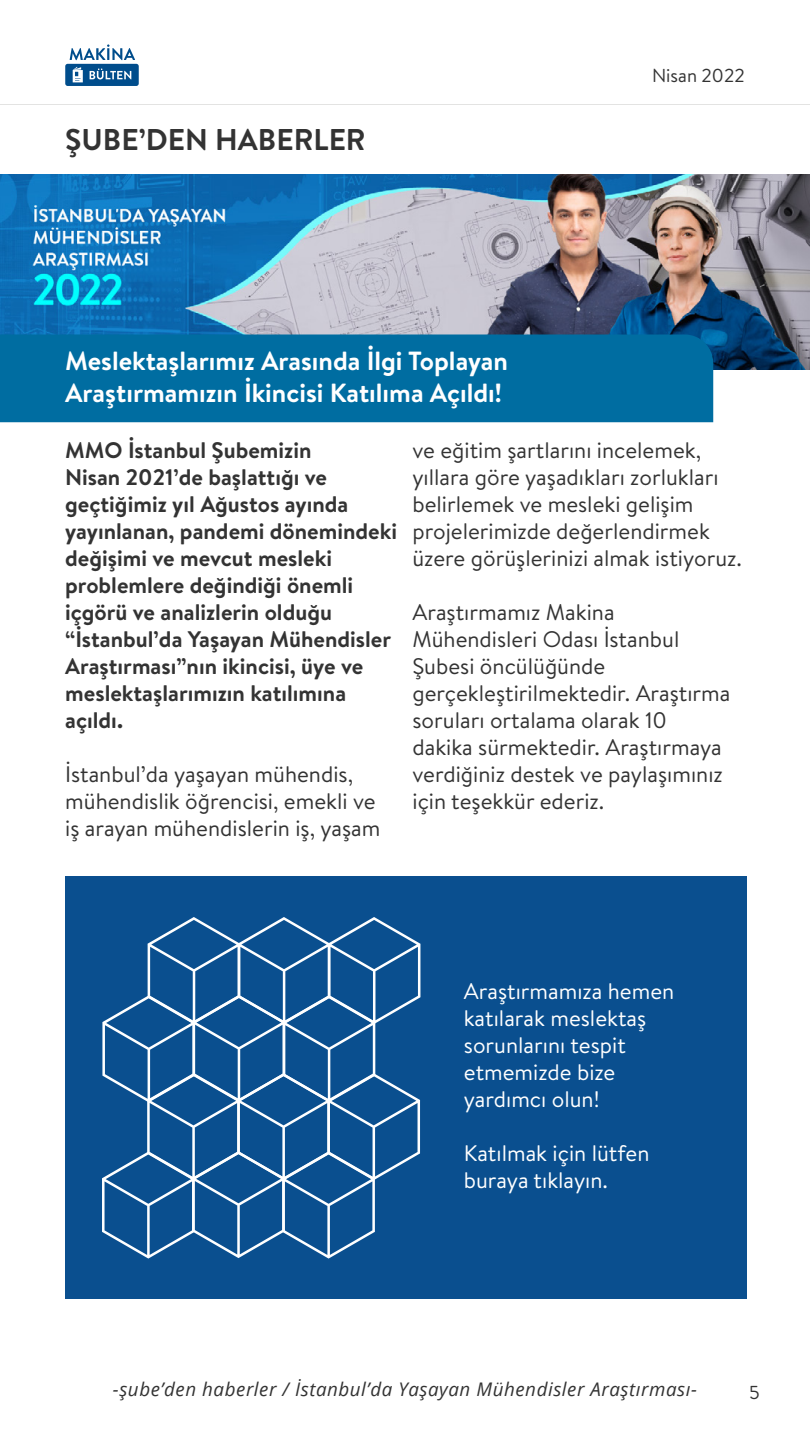
<style>
.page{position:relative;width:810px;height:1440px;background:#fff}
.page>*{position:absolute;margin:0;border:0;box-sizing:border-box;transform-origin:0 0}
.t1{font:700 30px "Brandon Text";color:#333}
.t2{font:700 26.25px/31.5px "Brandon Text";color:#fff}
.t3{font:22.5px/27px "Brandon Text";color:#333}
.t4{font:700 22.5px/27px "Brandon Text";color:#333}
.t5{font:22.5px/27px "Brandon Text";color:#fff}
.t6{font:italic 18.75px "Open Sans";letter-spacing:.03em;color:#333}
.t7{font:18.75px "Brandon Text";color:#333}
</style>
<div class="page">
<img style="left:0;top:175px;width:810px;height:195px">
<hr style="left:0;top:104px;width:810px;height:1px;background:#e3e3e2">
<div style="left:65px;top:64px;width:74px;height:22px;background:#004d8c;border-radius:2px"></div>
<svg style="left:70px;top:44px;width:65px;height:16px"></svg>
<svg style="left:90px;top:69px;width:41px;height:10px"></svg>
<svg style="left:73px;top:67px;width:10px;height:15px"></svg>
<div style="left:0;top:334px;width:713px;height:88px;background:#006da1"></div>
<div style="left:65px;top:877px;width:682px;height:422px;background:#0a4f8f"></div>
<svg style="left:102px;top:917px;width:318px;height:342px"></svg>
<h1 class="t1" style="left:65px;top:119px;width:302px">ŞUBE’DEN HABERLER</h1>
<p class="t2" style="left:65px;top:345px;width:444px">Meslektaşlarımız Arasında İlgi Toplayan<br>Araştırmamızın İkincisi Katılıma Açıldı!</p>
<p class="t7" style="left:652px;top:63px;width:94px">Nisan 2022</p>
<p class="t4" style="left:65px;top:437px;width:333px">MMO İstanbul Şubemizin<br>Nisan 2021’de başlattığı ve geçtiğimiz yıl Ağustos ayında yayınlanan, pandemi dönemindeki değişimi ve mevcut mesleki problemlere değindiği önemli içgörü ve analizlerin olduğu “İstanbul’da Yaşayan Mühendisler<br>Araştırması”nın ikincisi, üye ve meslektaşlarımızın katılımına açıldı.</p>
<p class="t3" style="left:65px;top:760px;width:317px">İstanbul’da yaşayan mühendis, mühendislik öğrencisi, emekli ve iş arayan mühendislerin iş, yaşam</p>
<p class="t3" style="left:412px;top:436px;width:331px">ve eğitim şartlarını incelemek, yıllara göre yaşadıkları zorlukları belirlemek ve mesleki gelişim projelerimizde değerlendirmek üzere görüşlerinizi almak istiyoruz.</p>
<p class="t3" style="left:412px;top:598px;width:320px">Araştırmamız Makina<br>Mühendisleri Odası İstanbul<br>Şubesi öncülüğünde gerçekleştirilmektedir. Araştırma soruları ortalama olarak 10 dakika sürmektedir. Araştırmaya verdiğiniz destek ve paylaşımınız için teşekkür ederiz.</p>
<p class="t5" style="left:464px;top:977px;width:212px">Araştırmamıza hemen katılarak meslektaş sorunlarını tespit etmemizde bize yardımcı olun!</p>
<p class="t5" style="left:464px;top:1139px;width:187px">Katılmak için lütfen buraya tıklayın.</p>
<p class="t6" style="left:113px;top:1376px;width:586px">-şube’den haberler / İstanbul’da Yaşayan Mühendisler Araştırması-</p>
<p class="t7" style="left:749px;top:1379px;width:12px">5</p>
</div>
